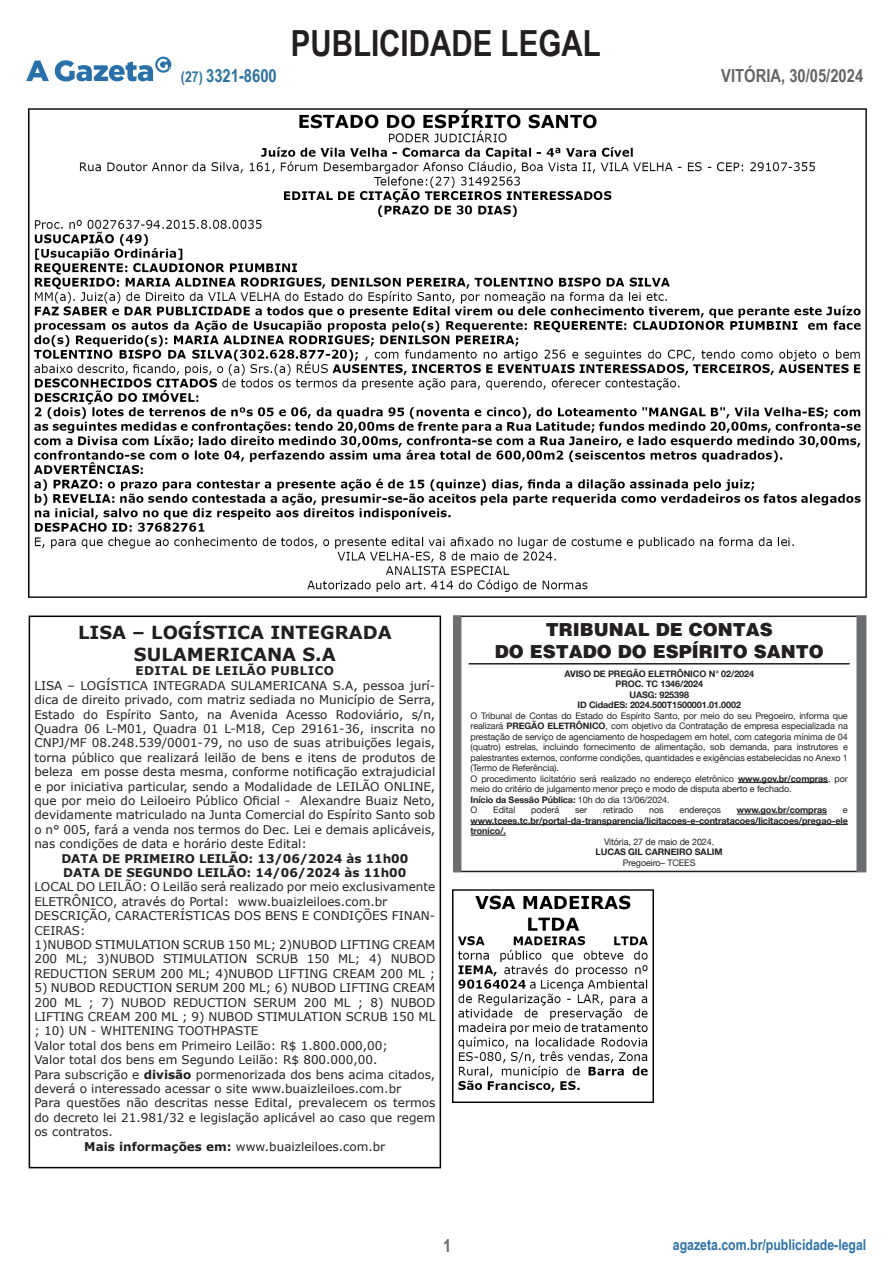
<style>
.page{position:relative;width:893px;height:1263px;background:#fff}
.page>*{position:absolute;margin:0;border:0;box-sizing:border-box;transform-origin:0 0}
.t1{font:700 36px "Arial Narrow";color:#231f20}
.t2{font:900 18px/21.6px "Helvetica";color:#231f20;text-align:center}
.Parágrafo_padrão_PL{font:700 18px "Verdana";color:#231f20}
.t3{font:700 18px "Arial Narrow";color:#636366}
.t4{font:700 18px "Arial Narrow";color:#2b71a1}
.t5{font:700 18px "Arial Narrow";color:#6c6d70}
.t6{font:700 15px "Arial Narrow";color:#2d72ab}
.Parágrafo_padrão_PL-2{font:12px/14.4px "Verdana";color:#231f20;text-align:justify}
.Parágrafo_padrão_PL-3{font:700 12px "Verdana";color:#231f20}
.Parágrafo_padrão_PL-4{font:700 12px "Verdana";letter-spacing:.035em;color:#231f20}
.t7{font:9px "Helvetica Neue";letter-spacing:-.01em;color:#231f20}
.t8{font:700 9px "Helvetica Neue";letter-spacing:-.01em;color:#231f20}
.s1{font-size:15px}
.s2{font-weight:700}
.s3{font-weight:400}
</style>
<div class="page">
<svg style="left:26px;top:57px;width:145px;height:24px"></svg>
<div style="left:29px;top:615px;width:412px;height:553px;border:2px solid #000"></div>
<img style="left:29px;top:108px;width:837px;height:490px">
<div style="left:453px;top:615px;width:413px;height:257px;border:2px solid #231f20"></div>
<div style="left:857px;top:616px;width:8px;height:255px;background:#6c6d70"></div>
<div style="left:856px;top:616px;width:10px;height:256px;border:1px solid #6c6d70"></div>
<div style="left:453px;top:616px;width:8px;height:255px;background:#6c6d70"></div>
<hr style="left:738px;top:782px;width:90px;height:1px;background:#231f20">
<hr style="left:737px;top:814px;width:90px;height:1px;background:#231f20">
<hr style="left:471px;top:824px;width:377px;height:1px;background:#231f20">
<hr style="left:471px;top:835px;width:35px;height:1px;background:#231f20">
<hr style="left:469px;top:663px;width:381px;height:1px;background:#231f20">
<img style="left:452px;top:889px;width:201px;height:214px">
<h1 class="t1" style="left:291px;top:16px;width:311px">PUBLICIDADE LEGAL</h1>
<h2 class="t4" style="left:181px;top:62px;width:97px"><span class="s1">(27)</span> 3321-8600</h2>
<h2 class="t3" style="left:721px;top:62px;width:143px">VITÓRIA, 30/05/2024</h2>
<p class="Parágrafo_padrão_PL" style="left:78px;top:620px;width:315px">LISA – LOGÍSTICA INTEGRADA</p>
<p class="Parágrafo_padrão_PL" style="left:134px;top:642px;width:203px">SULAMERICANA S.A</p>
<p class="Parágrafo_padrão_PL-4" style="left:136px;top:662px;width:200px">EDITAL DE LEILÃO PUBLICO</p>
<p class="Parágrafo_padrão_PL-2" style="left:34px;top:678px;width:402px">LISA – LOGÍSTICA INTEGRADA SULAMERICANA S.A, pessoa jurí&shy;dica de direito privado, com matriz sediada no Município de Serra, Estado do Espírito Santo, na Avenida Acesso Rodoviário, s/n, Quadra 06 L-M01, Quadra 01 L-M18, Cep 29161-36, inscrita no CNPJ/MF 08.248.539/0001-79, no uso de suas atribuições legais, torna público que realizará leilão de bens e itens de produtos de beleza em posse desta mesma, conforme notificação extrajudicial e por iniciativa particular, sendo a Modalidade de LEILÃO ONLINE, que por meio do Leiloeiro Público Oficial - Alexandre Buaiz Neto, devidamente matriculado na Junta Comercial do Espírito Santo sob o n° 005, fará a venda nos termos do Dec. Lei e demais aplicáveis, nas condições de data e horário deste Edital:</p>
<p class="Parágrafo_padrão_PL-3" style="left:61px;top:850px;width:348px">DATA DE PRIMEIRO LEILÃO: 13/06/2024 às 11h00</p>
<p class="Parágrafo_padrão_PL-3" style="left:63px;top:864px;width:345px">DATA DE SEGUNDO LEILÃO: 14/06/2024 às 11h00</p>
<p class="Parágrafo_padrão_PL-2" style="left:34px;top:880px;width:402px">LOCAL DO LEILÃO: O Leilão será realizado por meio exclusivamente<br>ELETRÔNICO, através do Portal: www.buaizleiloes.com.br</p>
<p class="Parágrafo_padrão_PL-2" style="left:34px;top:908px;width:402px">DESCRIÇÃO, CARACTERÍSTICAS DOS BENS E CONDIÇÕES FINAN-<br>CEIRAS:</p>
<p class="Parágrafo_padrão_PL-2" style="left:34px;top:937px;width:402px">1)NUBOD STIMULATION SCRUB 150 ML; 2)NUBOD LIFTING CREAM 200 ML; 3)NUBOD STIMULATION SCRUB 150 ML; 4) NUBOD REDUCTION SERUM 200 ML; 4)NUBOD LIFTING CREAM 200 ML ;</p>
<p class="Parágrafo_padrão_PL-2" style="left:34px;top:980px;width:402px">5) NUBOD REDUCTION SERUM 200 ML; 6) NUBOD LIFTING CREAM 200 ML ; 7) NUBOD REDUCTION SERUM 200 ML ; 8) NUBOD LIFTING CREAM 200 ML ; 9) NUBOD STIMULATION SCRUB 150 ML ; 10) UN - WHITENING TOOTHPASTE</p>
<p class="Parágrafo_padrão_PL-2" style="left:34px;top:1038px;width:355px">Valor total dos bens em Primeiro Leilão: R$ 1.800.000,00;</p>
<p class="Parágrafo_padrão_PL-2" style="left:34px;top:1052px;width:345px">Valor total dos bens em Segundo Leilão: R$ 800.000,00.</p>
<p class="Parágrafo_padrão_PL-2" style="left:34px;top:1067px;width:402px">Para subscrição e <span class="s2">divisão</span> pormenorizada dos bens acima citados, deverá o interessado acessar o site www.buaizleiloes.com.br</p>
<p class="Parágrafo_padrão_PL-2" style="left:34px;top:1096px;width:402px">Para questões não descritas nesse Edital, prevalecem os termos do decreto lei 21.981/32 e legislação aplicável ao caso que regem os contratos.</p>
<p class="Parágrafo_padrão_PL-2" style="left:84px;top:1139px;width:303px"><span class="s2">Mais informações em:</span> www.buaizleiloes.com.br</p>
<p class="t2" style="left:495px;top:618px;width:330px">TRIBUNAL DE CONTAS<br>DO ESTADO DO ESPÍRITO SANTO</p>
<p class="t8" style="left:564px;top:666px;width:191px">AVISO DE PREGÃO ELETRÔNICO N° 02/2024</p>
<p class="t8" style="left:615px;top:677px;width:89px">PROC. TC 1346/2024</p>
<p class="t8" style="left:629px;top:687px;width:61px">UASG: 925398</p>
<p class="t8" style="left:577px;top:698px;width:165px">ID CidadES: 2024.500T1500001.01.0002</p>
<p class="t7" style="left:471px;top:709px;width:379px">O Tribunal de Contas do Estado do Espírito Santo, por meio do seu Pregoeiro, informa que</p>
<p class="t7" style="left:471px;top:719px;width:379px">realizará <span class="s2">PREGÃO ELETRÔNICO</span>, com objetivo da Contratação de empresa especializada na</p>
<p class="t7" style="left:471px;top:730px;width:379px">prestação de serviço de agenciamento de hospedagem em hotel, com categoria mínima de 04</p>
<p class="t7" style="left:471px;top:740px;width:379px">(quatro) estrelas, incluindo fornecimento de alimentação, sob demanda, para instrutores e</p>
<p class="t7" style="left:471px;top:751px;width:379px">palestrantes externos, conforme condições, quantidades e exigências estabelecidas no Anexo 1</p>
<p class="t7" style="left:471px;top:761px;width:90px">(Termo de Referência).</p>
<p class="t7" style="left:471px;top:772px;width:379px">O procedimento licitatório será realizado no endereço eletrônico <span class="s2">www.gov.br/compras</span>, por</p>
<p class="t7" style="left:471px;top:782px;width:322px">meio do critério de julgamento menor preço e modo de disputa aberto e fechado.</p>
<p class="t8" style="left:471px;top:792px;width:201px">Início da Sessão Pública: <span class="s3">10h do dia 13/06/2024.</span></p>
<p class="t7" style="left:471px;top:803px;width:8px">O</p>
<p class="t7" style="left:493px;top:803px;width:24px">Edital</p>
<p class="t7" style="left:531px;top:803px;width:30px">poderá</p>
<p class="t7" style="left:575px;top:803px;width:14px">ser</p>
<p class="t7" style="left:603px;top:803px;width:32px">retirado</p>
<p class="t7" style="left:649px;top:803px;width:16px">nos</p>
<p class="t7" style="left:680px;top:803px;width:43px">endereços</p>
<p class="t8" style="left:737px;top:803px;width:92px">www.gov.br/compras</p>
<p class="t7" style="left:843px;top:803px;width:6px">e</p>
<p class="t8" style="left:471px;top:813px;width:379px">www.tcees.tc.br/portal-da-transparencia/licitacoes-e-contratacoes/licitacoes/pregao-ele</p>
<p class="t8" style="left:471px;top:824px;width:37px">tronico/.</p>
<p class="t7" style="left:604px;top:835px;width:112px">Vitória, 27 de maio de 2024.</p>
<p class="t8" style="left:596px;top:845px;width:129px">LUCAS GIL CARNEIRO SALIM</p>
<p class="t7" style="left:623px;top:856px;width:74px">Pregoeiro– TCEES</p>
<h2 class="t5" style="left:443px;top:1232px;width:10px">1</h2>
<p class="t6" style="left:673px;top:1234px;width:195px">agazeta.com.br/publicidade-legal</p>
</div>
